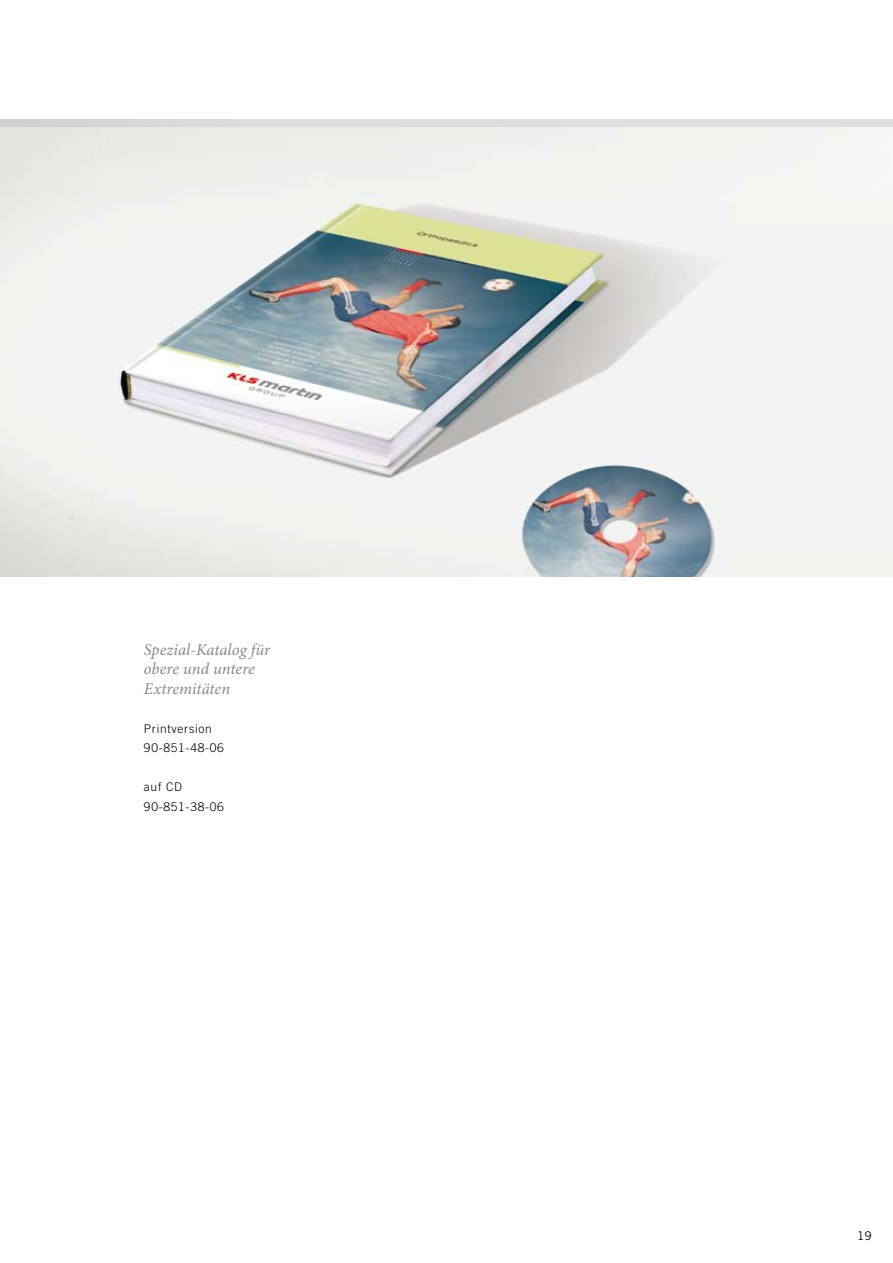
<style>
.page{position:relative;width:893px;height:1263px;background:#fff}
.page>*{position:absolute;margin:0;border:0;box-sizing:border-box;transform-origin:0 0}
.t1{font:italic 16.5px/19.5px "Minion Pro";color:#87888a}
.t2{font:300 12px/19.5px "Trade Gothic";letter-spacing:.06em;color:#000}
.t3{font:12px "Trade Gothic";color:#000}
</style>
<div class="page">
<div style="left:0;top:119px;width:893px;height:9px;background:#dddedf"></div>
<img style="left:0;top:128px;width:893px;height:449px">
<p class="t1" style="left:144px;top:640px;width:128px">Spezial-Katalog für obere und untere<br>Extremitäten</p>
<p class="t2" style="left:144px;top:719px;width:81px">Printversion<br>90-851-48-06</p>
<p class="t2" style="left:144px;top:777px;width:81px">auf CD<br>90-851-38-06</p>
<p class="t3" style="left:857px;top:1228px;width:16px">19</p>
</div>
